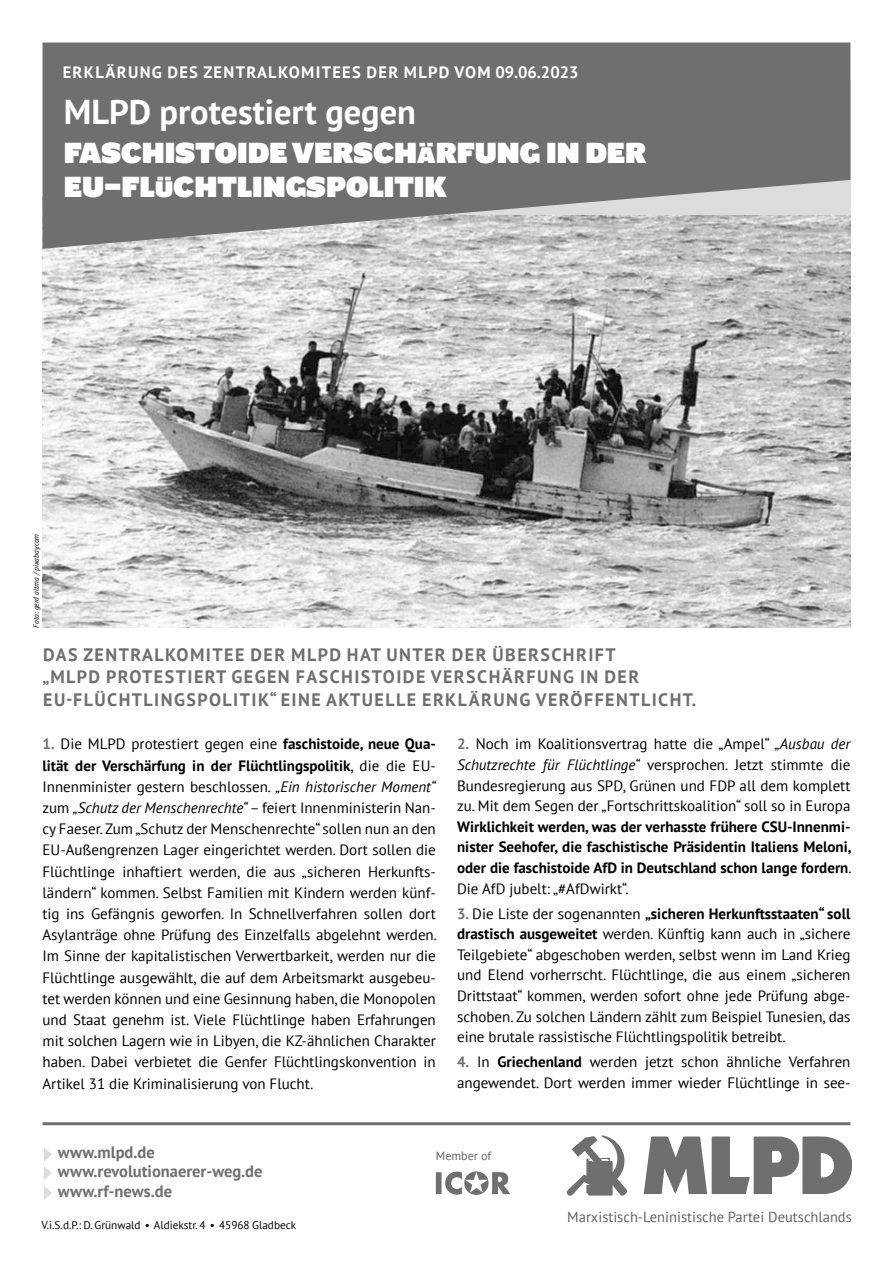
<style>
.page{position:relative;width:893px;height:1263px;background:#fff}
.page>*{position:absolute;margin:0;border:0;box-sizing:border-box;transform-origin:0 0}
.t1{font:700 34.5px "PT Sans";color:#fff}
.t2{font:28.5px/34.2px "Shire Derbyshire";color:#fff}
.t3{font:700 18px/22.5px "PT Sans";letter-spacing:.08em;color:#6f6f6f}
.t4{font:700 16.5px "PT Sans";color:#6f6f6f}
.t5{font:700 16.5px "PT Sans";letter-spacing:.08em;color:#fff}
.t6{font:700 16.5px "PT Sans";color:#fff}
.t7{font:15px/21.1px "PT Sans";color:#000;text-align:justify}
.t8{font:700 15px/20.7px "PT Sans";color:#000;text-align:justify}
.t9{font:14.55px "PT Sans";color:#626262}
.t10{font:12px "PT Sans";color:#626262}
.t11{font:11.25px "PT Sans";color:#000}
.t12{font:italic 7.5px "PT Sans";color:#000}
.s1{font-weight:700;color:#6f6f6f}
.s2{font-weight:700}
.s3{font-style:italic}
.s4{font-weight:400}
</style>
<div class="page">
<img style="left:43px;top:249px;width:807px;height:378px">
<svg style="left:43px;top:43px;width:807px;height:206px;background:#7e7e7e"></svg>
<svg style="left:44px;top:1148px;width:8px;height:52px"></svg>
<hr style="left:43px;top:1122px;width:807px;height:3px;background:#6f6f6f">
<svg style="left:566px;top:1135px;width:61px;height:60px"></svg>
<svg style="left:436px;top:1171px;width:74px;height:24px"></svg>
<svg style="left:644px;top:1136px;width:208px;height:58px"></svg>
<p class="t5" style="left:63px;top:61px;width:280px">Erklärung des zentralkomiteeS</p>
<p class="t6" style="left:366px;top:61px;width:213px">de r ML PD vom 09.06.2023</p>
<h1 class="t1" style="left:64px;top:89px;width:354px">MLPD protestiert gegen</h1>
<h2 class="t2" style="left:64px;top:136px;width:584px">FASCHISTOIDE VERSCHÄRFUNG IN DER<br>EU-FLÜCHTLINGSPOLITIK</h2>
<p class="t12" style="left:32px;top:628px;width:95px;rotate:-90deg">Foto: gerd altma /pixabay.com</p>
<p class="t3" style="left:43px;top:643px;width:598px">Das Zentralkomitee der MLPD hat unter der Übersch rift „MLPD protestiert gegen fasch istoide Verschärfung in der<br>EU-Flüch</p>
<p class="t3" style="left:132px;top:688px;width:566px">tlingspolitik“ eine aktuelle Erklärung veröffentlicht.</p>
<p class="t7" style="left:43px;top:733px;width:396px"><span class="s1">1.</span> Die MLPD protestiert gegen eine <span class="s2">faschistoide, neue Qua&shy;lität der Verschärfung in der Flüchtlingspolitik</span>, die die EU-Innenminister gestern beschlossen. <span class="s3">„Ein historischer Moment“ </span>zum <span class="s3">„Schutz der Menschenrechte“</span> – feiert Innenministerin Nan&shy;cy Faeser. Zum „Schutz der Menschenrechte“ sollen nun an den EU-Außengrenzen Lager eingerichtet werden. Dort sollen die Flüchtlinge inhaftiert werden, die aus „sicheren Herkunfts&shy;ländern“ kommen. Selbst Familien mit Kindern werden künf&shy;tig ins Gefängnis geworfen. In Schnellverfahren sollen dort Asylanträge ohne Prüfung des Einzelfalls abgelehnt werden.<br>Im Sinne der kapitalistischen Verwertbarkeit, werden nur die Flüchtlinge ausgewählt, die auf dem Arbeitsmarkt ausgebeu&shy;tet werden können und eine Gesinnung haben, die Monopolen und Staat genehm ist. Viele Flüchtlinge haben Erfahrungen mit solchen Lagern wie in Libyen, die KZ-ähnlichen Charakter haben. Dabei verbietet die Genfer Flüchtlingskonvention in Artikel 31 die Kriminalisierung von Flucht.</p>
<p class="t7" style="left:457px;top:733px;width:395px;line-height:20.7px"><span class="s1">2.</span> Noch im Koalitionsvertrag hatte die „Ampel“ <span class="s3">„Ausbau der Schutzrechte für Flüchtlinge“</span> versprochen. Jetzt stimmte die Bundesregierung aus SPD, Grünen und FDP all dem komplett zu. Mit dem Segen der „Fortschrittskoalition“ soll so in Europa</p>
<p class="t8" style="left:457px;top:816px;width:396px">Wirklichkeit werden, was der verhasste frühere CSU -Innenmi&shy;nister Seehofer, die faschistische Präsidentin Italiens Meloni, oder die faschistoide AfD in Deutschland schon lange fordern<span class="s4">.<br>Die AfD jubelt: „#AfDwirkt“.</span></p>
<p class="t7" style="left:457px;top:902px;width:395px;line-height:20.7px"><span class="s1">3.</span> Die Liste der sogenannten <span class="s2">„sicheren Herkunftsstaaten“ soll drastisch ausgeweitet</span> werden. Künftig kann auch in „sichere Teilgebiete“ abgeschoben werden, selbst wenn im Land Krieg und Elend vorherrscht. Flüchtlinge, die aus einem „sicheren Drittstaat“ kommen, werden sofort ohne jede Prüfung abge&shy;schoben. Zu solchen Ländern zählt zum Beispiel Tunesien, das eine brutale rassistische Flüchtlingspolitik betreibt.</p>
<p class="t7" style="left:457px;top:1051px;width:395px;line-height:20.7px"><span class="s1">4.</span> In <span class="s2">Griechenland</span> werden jetzt schon ähnliche Verfahren angewendet. Dort werden immer wieder Flüchtlinge in see-</p>
<p class="t4" style="left:58px;top:1142px;width:98px">www.mlpd.de</p>
<p class="t4" style="left:58px;top:1180px;width:116px">www.rf-news.de</p>
<p class="t4" style="left:58px;top:1160px;width:206px">www.revolutionaerer-weg.de</p>
<p class="t11" style="left:41px;top:1218px;width:256px">V.i.S.d.P.: D. Grünwald • Aldiekstr. 4 • 45968 Gladbeck</p>
<p class="t10" style="left:436px;top:1148px;width:57px">Member of</p>
<p class="t9" style="left:567px;top:1207px;width:286px">Marxistisch-Leninistische Partei Deutschlands</p>
</div>
